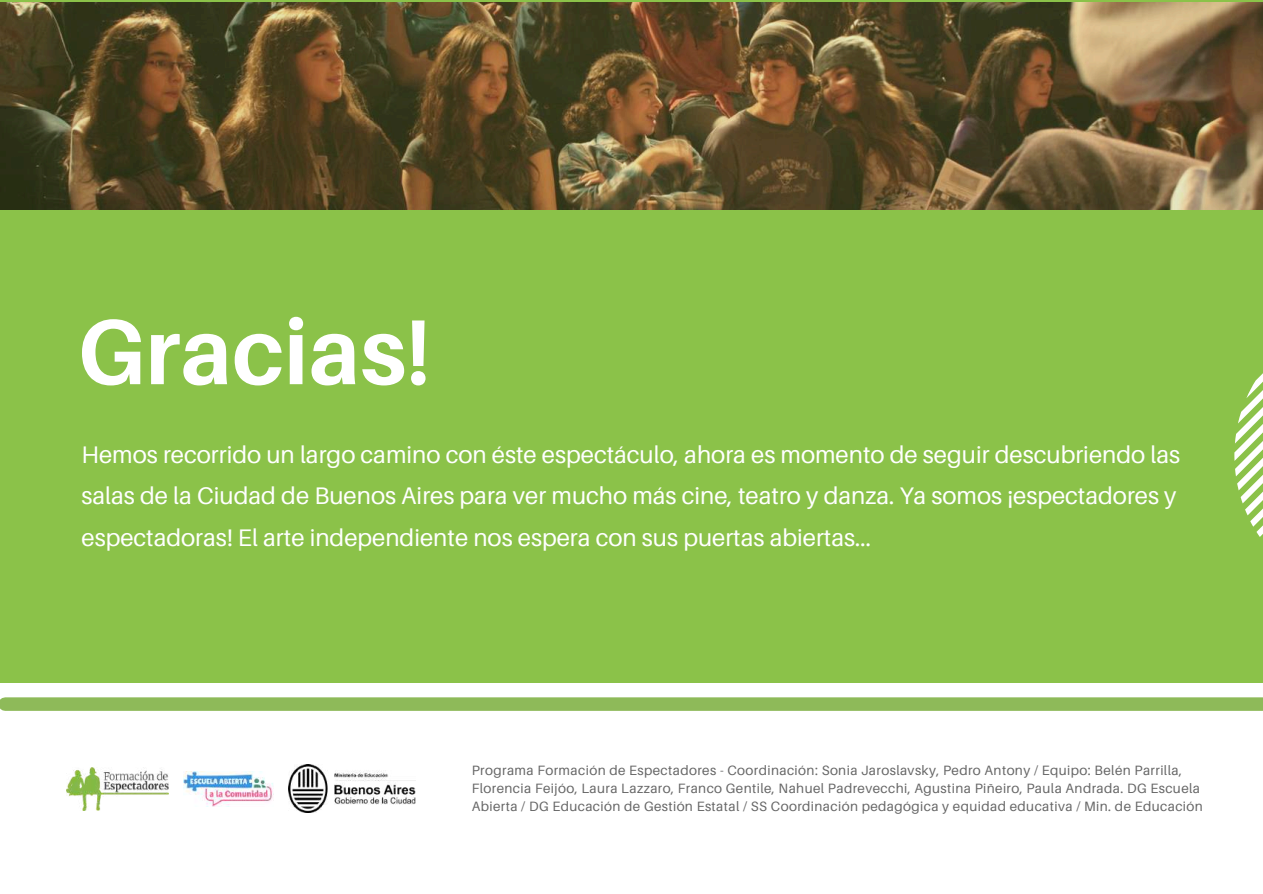
<style>
.page{position:relative;width:1263px;height:894px;background:#fff}
.page>*{position:absolute;margin:0;border:0;box-sizing:border-box;transform-origin:0 0}
.t1{font:700 92.25px "Aileron";color:#fff}
.t2{font:24px/41.7px "Aileron";color:#fff}
.t3{font:13.5px/18px "Aileron";letter-spacing:.03em;color:#666}
</style>
<div class="page">
<div style="left:0;top:0;width:1263px;height:893px;background:#8bc249"></div>
<img style="left:0;top:3px;width:1263px;height:207px">
<svg style="left:1234px;top:373px;width:29px;height:164px"></svg>
<div style="left:0;top:683px;width:1263px;height:210px;background:#fff"></div>
<img style="left:288px;top:764px;width:128px;height:48px">
<img style="left:67px;top:767px;width:102px;height:42px">
<img style="left:183px;top:771px;width:90px;height:35px">
<div style="left:5px;top:697px;width:1258px;height:13px;background:#8eba59"></div>
<h1 class="t1" style="left:77px;top:294px;width:355px">Gracias!</h1>
<p class="t2" style="left:82px;top:433px;width:1100px">Hemos recorrido un largo camino con éste espectáculo, ahora es momento de seguir descubriendo las salas de la Ciudad de Buenos Aires para ver mucho más cine, teatro y danza. Ya somos ¡espectadores y espectadoras! El arte independiente nos espera con sus puertas abiertas...</p>
<p class="t3" style="left:472px;top:760px;width:733px">Programa Formación de Espectadores - Coordinación: Sonia Jaroslavsky, Pedro Antony / Equipo: Belén Parrilla,<br>Florencia Feijóo, Laura Lazzaro, Franco Gentile, Nahuel Padrevecchi, Agustina Piñeiro, Paula Andrada. DG Escuela<br>Abierta / DG Educación de Gestión Estatal / SS Coordinación pedagógica y equidad educativa / Min. de Educación</p>
</div>
